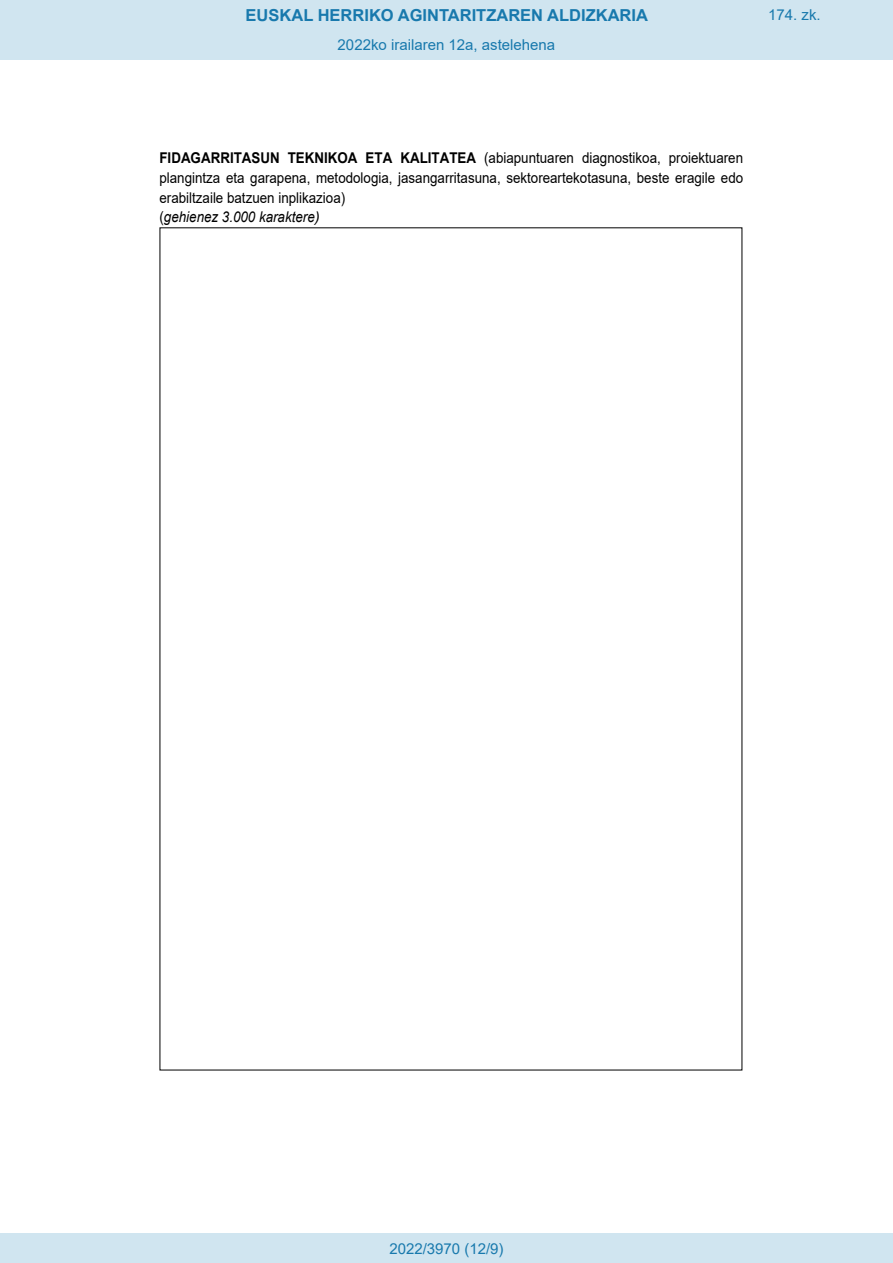
<style>
.page{position:relative;width:893px;height:1263px;background:#fff}
.page>*{position:absolute;margin:0;border:0;box-sizing:border-box;transform-origin:0 0}
.t1{font:700 16.5px "Arial";color:#1879ad}
.Paginacion_Centro{font:15px "Arial";color:#1879ad}
.t2{font:14.85px/19.6px "Arial";color:#000;scale:.9 1}
.s1{font-weight:700}
.s2{font-style:italic}
</style>
<div class="page">
<div style="left:0;top:0;width:893px;height:60px;background:#d0e5f0"></div>
<div style="left:0;top:1233px;width:893px;height:30px;background:#d0e5f0"></div>
<p class="t1" style="left:246px;top:3px;width:404px">EUSKAL HERRIKO AGINTARITZAREN ALDIZKARIA</p>
<p class="Paginacion_Centro" style="left:768px;top:5px;width:54px">174. zk.</p>
<p class="Paginacion_Centro" style="left:338px;top:35px;width:219px">2022ko irailaren 12a, astelehena</p>
<p class="t2" style="left:159px;top:148px;width:650px"><span class="s1">FIDAGARRITASUN TEKNIKOA ETA KALITATEA</span> (abiapuntuaren diagnostikoa, proiektuaren plangintza eta garapena, metodologia, jasangarritasuna, sektoreartekotasuna, beste eragile edo erabiltzaile batzuen inplikazioa)<br>(<span class="s2">gehienez 3.000 karaktere)</span></p>
<p class="Paginacion_Centro" style="left:389px;top:1238px;width:116px">2022/3970 (12/9)</p>
</div>
